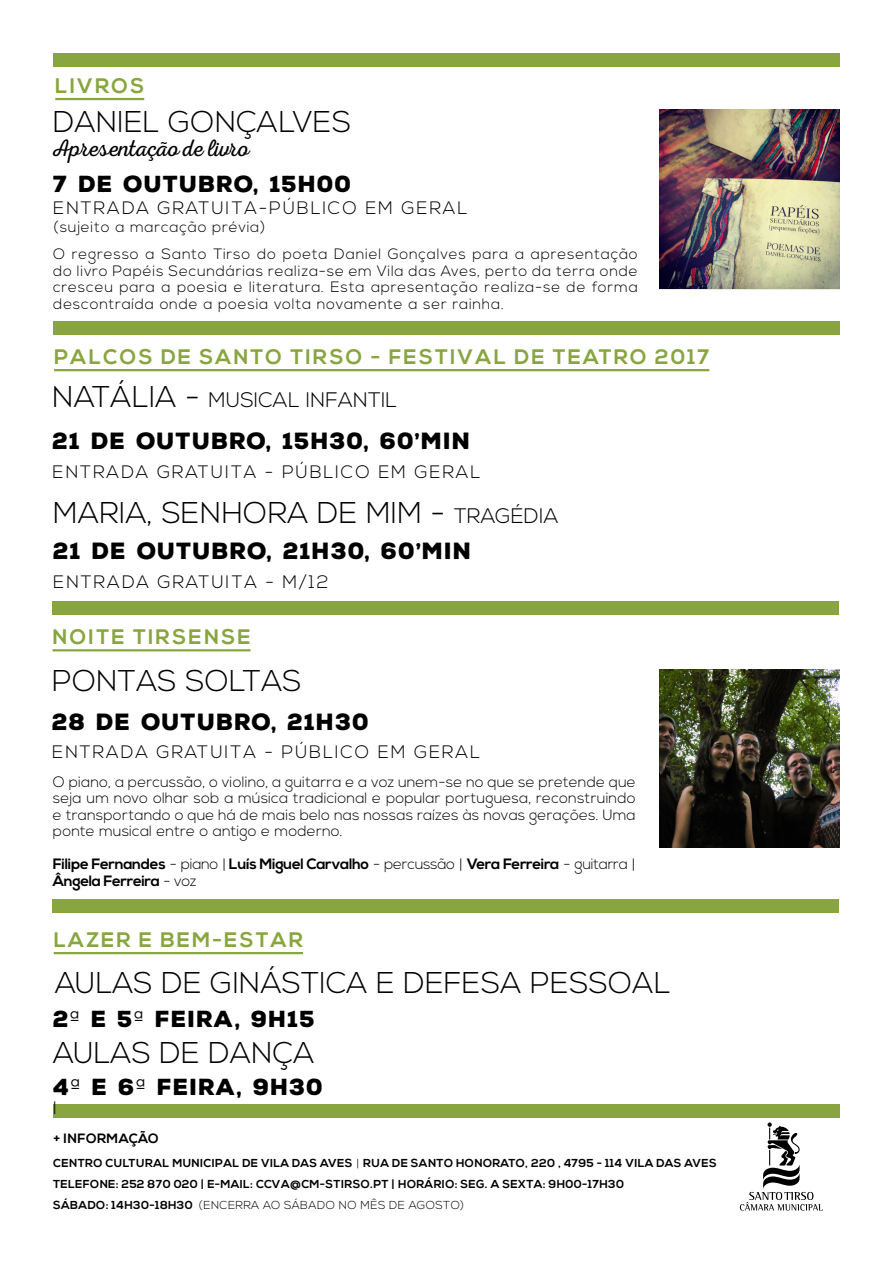
<style>
.page{position:relative;width:893px;height:1263px;background:#fff}
.page>*{position:absolute;margin:0;border:0;box-sizing:border-box;transform-origin:0 0}
.t1{font:300 30px "Nexa";letter-spacing:.01em;color:#000}
.t2{font:24px "Nexa Rust Script L 0";color:#000}
.t3{font:900 22.65px "Nexa Rust Sans";letter-spacing:.04em;color:#000}
.t4{font:900 22.5px "Nexa Rust Sans";letter-spacing:.04em;color:#000}
.t5{font:700 21px "Nexa";letter-spacing:.1em;color:#89a53f}
.t6{font:300 21px "Nexa";letter-spacing:.01em;color:#000}
.t7{font:300 18px "Nexa";letter-spacing:.1em;color:#000}
.t8{font:300 15px/16.5px "Nexa";letter-spacing:.05em;color:#000;text-align:justify}
.t9{font:700 15px/16.5px "Nexa";letter-spacing:-.02em;color:#000}
.t10{font:700 13.5px "Nexa";letter-spacing:.03em;color:#000}
.t11{font:700 11.55px/21px "Nexa";letter-spacing:.03em;color:#000}
.s1{font-size:30px}
.s2{font-size:21px}
.s3{font-weight:300}
.s4{font-family:"Nexa";font-weight:300}
</style>
<div class="page">
<img style="left:659px;top:109px;width:181px;height:180px">
<img style="left:659px;top:669px;width:181px;height:179px">
<div style="left:53px;top:321px;width:787px;height:14px;background:#89a53f"></div>
<div style="left:53px;top:1104px;width:787px;height:14px;background:#89a53f"></div>
<svg style="left:740px;top:1122px;width:83px;height:88px"></svg>
<hr style="left:54px;top:952px;width:249px;height:2px;background:#89a53f">
<div style="left:53px;top:899px;width:786px;height:14px;background:#89a53f"></div>
<hr style="left:54px;top:369px;width:655px;height:2px;background:#89a53f">
<div style="left:52px;top:601px;width:787px;height:14px;background:#89a53f"></div>
<hr style="left:53px;top:649px;width:198px;height:2px;background:#89a53f">
<div style="left:53px;top:53px;width:787px;height:14px;background:#89a53f"></div>
<hr style="left:55px;top:98px;width:89px;height:2px;background:#89a53f">
<h3 class="t5" style="left:55px;top:74px;width:90px">LIVROS</h3>
<h1 class="t1" style="left:53px;top:104px;width:300px">DANIEL GONÇALVES</h1>
<h2 class="t2" style="left:53px;top:135px;width:196px">Apresentação de livro</h2>
<h3 class="t4" style="left:53px;top:168px;width:300px">7 DE OUTUBRO, 15H00</h3>
<p class="t7" style="left:53px;top:198px;width:416px">ENTRADA GRATUITA-PÚBLICO EM GERAL</p>
<p class="t8" style="left:53px;top:214px;width:586px;line-height:27.2px">(sujeito a marcação prévia)<br>O regresso a Santo Tirso do poeta Daniel Gonçalves para a apresentação</p>
<p class="t8" style="left:53px;top:263px;width:586px">do livro Papéis Secundárias realiza-se em Vila das Aves, perto da terra onde cresceu para a poesia e literatura. Esta apresentação realiza-se de forma descontraída onde a poesia volta novamente a ser rainha.</p>
<h3 class="t5" style="left:54px;top:345px;width:657px">PALCOS DE SANTO TIRSO - FESTIVAL DE TEATRO 2017</h3>
<h3 class="t6" style="left:53px;top:388px;width:346px"><span class="s1">NATÁLIA -</span> MUSICAL INFANTIL</h3>
<h3 class="t3" style="left:53px;top:426px;width:420px">21 DE OUTUBRO, 15H30, 60’MIN</h3>
<p class="t7" style="left:53px;top:461px;width:429px">ENTRADA GRATUITA - PÚBLICO EM GERAL</p>
<h1 class="t1" style="left:53px;top:496px;width:507px">MARIA, SENHORA DE MIM - <span class="s2">TRAGÉDIA</span></h1>
<h3 class="t3" style="left:53px;top:536px;width:420px">21 DE OUTUBRO, 21H30, 60’MIN</h3>
<p class="t7" style="left:53px;top:571px;width:277px">ENTRADA GRATUITA - M/12</p>
<h3 class="t5" style="left:53px;top:625px;width:200px">NOITE TIRSENSE</h3>
<h1 class="t1" style="left:52px;top:663px;width:251px">PONTAS SOLTAS</h1>
<h3 class="t3" style="left:52px;top:706px;width:319px">28 DE OUTUBRO, 21H30</h3>
<p class="t7" style="left:52px;top:741px;width:429px">ENTRADA GRATUITA - PÚBLICO EM GERAL</p>
<p class="t8" style="left:53px;top:774px;width:584px">O piano, a percussão, o violino, a guitarra e a voz unem-se no que se pretende que seja um novo olhar sob a música tradicional e popular portuguesa, reconstruindo e transportando o que há de mais belo nas nossas raízes às novas gerações. Uma ponte musical entre o antigo e moderno.</p>
<p class="t9" style="left:53px;top:856px;width:584px">Filipe Fernandes <span class="s3">- piano |</span> Luís Miguel Carvalho <span class="s3">- percussão |</span> Vera Ferreira <span class="s3">- guitarra |<br></span>Ângela Ferreira <span class="s3">- voz</span></p>
<h3 class="t5" style="left:54px;top:928px;width:251px">LAZER E BEM-ESTAR</h3>
<h1 class="t1" style="left:55px;top:965px;width:617px">AULAS DE GINÁSTICA E DEFESA PESSOAL</h1>
<h3 class="t4" style="left:53px;top:1003px;width:263px">2<span class="s4">ª</span> E 5<span class="s4">ª</span> FEIRA, 9H15</h3>
<h1 class="t1" style="left:53px;top:1035px;width:263px">AULAS DE DANÇA</h1>
<h3 class="t4" style="left:53px;top:1071px;width:272px">4<span class="s4">ª</span> E 6<span class="s4">ª</span> FEIRA, 9H30</h3>
<p class="t7" style="left:53px;top:1098px;width:5px">I</p>
<p class="t10" style="left:54px;top:1130px;width:107px">+ INFORMAÇÃO</p>
<p class="t11" style="left:53px;top:1153px;width:665px">CENTRO CULTURAL MUNICIPAL DE VILA DAS AVES <span class="s3">|</span> RUA DE SANTO HONORATO, 220 , 4795 - 114 VILA DAS AVES<br>TELEFONE: 252 870 020 | E-MAIL: CCVA@CM-STIRSO.PT | HORÁRIO: SEG. A SEXTA: 9H00-17H30<br>SÁBADO: 14H30-18H30 <span class="s3">(ENCERRA AO SÁBADO NO MÊS DE AGOSTO)</span></p>
</div>
